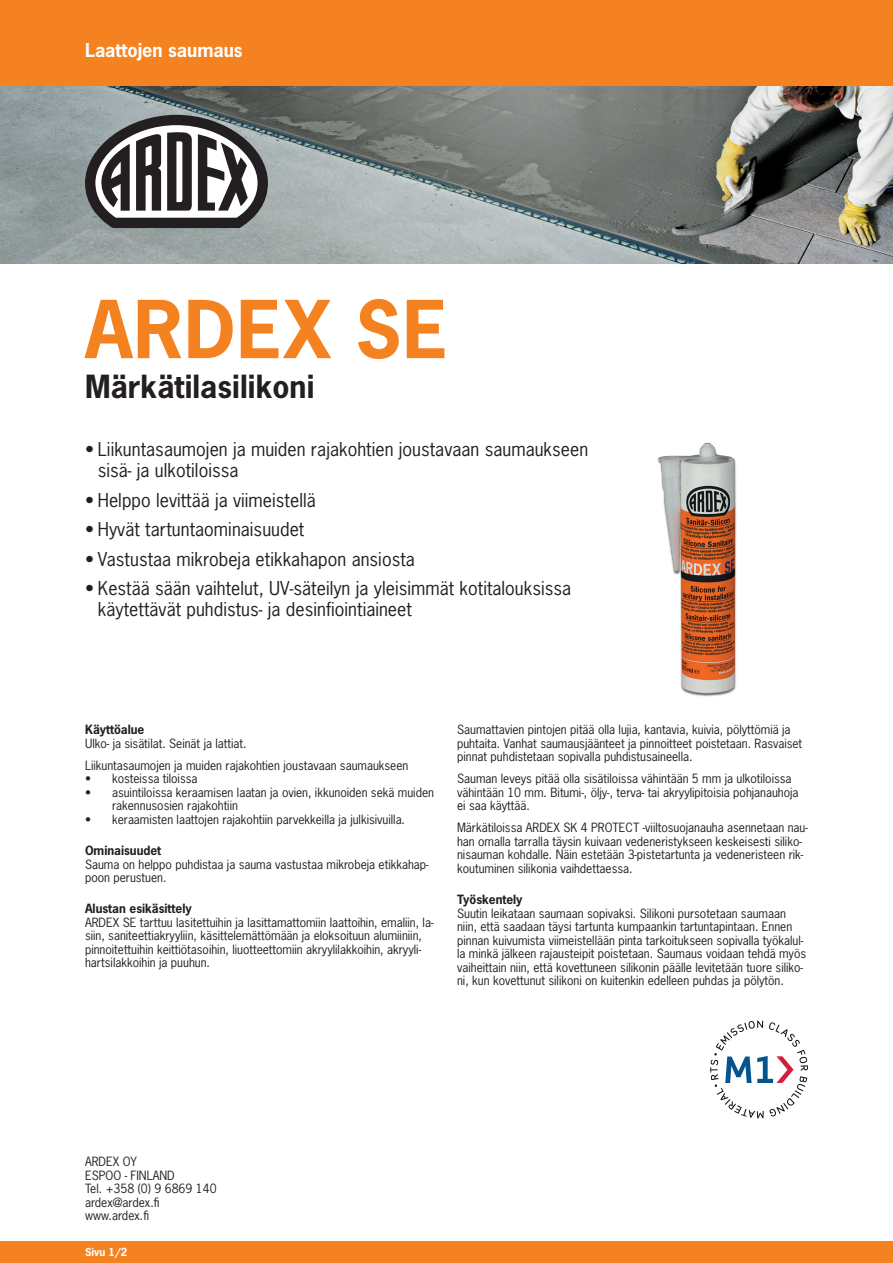
<style>
.page{position:relative;width:893px;height:1263px;background:#fff}
.page>*{position:absolute;margin:0;border:0;box-sizing:border-box;transform-origin:0 0}
.t1{font:700 75px "News Gothic Std";letter-spacing:.015em;color:#f58220}
.t2{font:700 30px "News Gothic Std";letter-spacing:.005em;color:#231f20}
.t3{font:18px/21px "News Gothic Std";letter-spacing:.005em;color:#231f20}
.t4{font:700 18px "News Gothic Std";color:#fff}
.t5{font:12px/13.5px "News Gothic Std";color:#231f20}
.t6{font:700 12px "News Gothic Std";color:#231f20}
.t7{font:700 10.5px "News Gothic Std";color:#fff}
</style>
<div class="page">
<img style="left:0;top:85px;width:893px;height:179px">
<div style="left:0;top:0;width:893px;height:85px;background:#f58220"></div>
<div style="left:0;top:1242px;width:893px;height:21px;background:#f58220"></div>
<svg style="left:710px;top:1020px;width:98px;height:98px"></svg>
<div style="left:657px;top:443px;width:80px;height:254px;background:#231f20;opacity:.75"></div>
<img style="left:658px;top:442px;width:77px;height:254px">
<svg style="left:85px;top:115px;width:183px;height:113px"></svg>
<h3 class="t4" style="left:85px;top:38px;width:159px">Laattojen saumaus</h3>
<h1 class="t1" style="left:85px;top:280px;width:364px">ARDEX SE</h1>
<h2 class="t2" style="left:85px;top:366px;width:231px">Märkätilasilikoni</h2>
<h3 class="t3" style="left:98px;top:439px;width:492px;text-indent:-13px">• Liikuntasaumojen ja muiden rajakohtien joustavaan saumaukseen sisä- ja ulkotiloissa</h3>
<h3 class="t3" style="left:85px;top:489px;width:232px">• Helppo levittää ja viimeistellä</h3>
<h3 class="t3" style="left:85px;top:519px;width:221px">• Hyvät tartuntaominaisuudet</h3>
<h3 class="t3" style="left:85px;top:548px;width:331px">• Vastustaa mikrobeja etikkahapon ansiosta</h3>
<h3 class="t3" style="left:98px;top:578px;width:475px;text-indent:-13px">• Kestää sään vaihtelut, UV-säteilyn ja yleisimmät kotitalouksissa käytettävät puhdistus- ja desinfiointiaineet</h3>
<p class="t6" style="left:85px;top:722px;width:61px">Käyttöalue</p>
<p class="t5" style="left:85px;top:732px;width:325px;line-height:22px">Ulko- ja sisätilat. Seinät ja lattiat.<br>Liikuntasaumojen ja muiden rajakohtien joustavaan saumaukseen</p>
<p class="t5" style="left:85px;top:772px;width:114px">• kosteissa tiloissa</p>
<p class="t5" style="left:112px;top:785px;width:323px;text-indent:-27px">• asuintiloissa keraamisen laatan ja ovien, ikkunoiden sekä muiden rakennusosien rajakohtiin</p>
<p class="t5" style="left:85px;top:812px;width:322px">• keraamisten laattojen rajakohtiin parvekkeilla ja julkisivuilla.</p>
<p class="t6" style="left:85px;top:843px;width:78px">Ominaisuudet</p>
<p class="t5" style="left:85px;top:857px;width:345px">Sauma on helppo puhdistaa ja sauma vastustaa mikrobeja etikkahap&shy;poon perustuen.</p>
<p class="t6" style="left:85px;top:901px;width:108px">Alustan esikäsittely</p>
<p class="t5" style="left:85px;top:915px;width:350px">ARDEX SE tarttuu lasitettuihin ja lasittamattomiin laattoihin, emaliin, la&shy;siin, saniteettiakryyliin, käsittelemättömään ja eloksoituun alumiiniin, pinnoitettuihin keittiötasoihin, liuotteettomiin akryylilakkoihin, akryyli&shy;hartsilakkoihin ja puuhun.</p>
<p class="t5" style="left:457px;top:723px;width:347px">Saumattavien pintojen pitää olla lujia, kantavia, kuivia, pölyttömiä ja puhtaita. Vanhat saumausjäänteet ja pinnoitteet poistetaan. Rasvaiset pinnat puhdistetaan sopivalla puhdistusaineella.</p>
<p class="t5" style="left:457px;top:772px;width:343px">Sauman leveys pitää olla sisätiloissa vähintään 5 mm ja ulkotiloissa vähintään 10 mm. Bitumi-, öljy-, terva- tai akryylipitoisia pohjanauhoja ei saa käyttää.</p>
<p class="t5" style="left:457px;top:821px;width:352px">Märkätiloissa ARDEX SK 4 PROTECT -viiltosuojanauha asennetaan nau&shy;han omalla tarralla täysin kuivaan vedeneristykseen keskeisesti siliko&shy;nisauman kohdalle. Näin estetään 3-pistetartunta ja vedeneristeen rik&shy;koutuminen silikonia vaihdettaessa.</p>
<p class="t6" style="left:457px;top:892px;width:67px">Työskentely</p>
<p class="t5" style="left:457px;top:906px;width:351px">Suutin leikataan saumaan sopivaksi. Silikoni pursotetaan saumaan niin, että saadaan täysi tartunta kumpaankin tartuntapintaan. Ennen pinnan kuivumista viimeistellään pinta tarkoitukseen sopivalla työkalul&shy;la minkä jälkeen rajausteipit poistetaan. Saumaus voidaan tehdä myös vaiheittain niin, että kovettuneen silikonin päälle levitetään tuore siliko&shy;ni, kun kovettunut silikoni on kuitenkin edelleen puhdas ja pölytön.</p>
<p class="t5" style="left:85px;top:1155px;width:133px">ARDEX OY<br>ESPOO - FINLAND<br>Tel. +358 (0) 9 6869 140 ardex@ardex.fi www.ardex.fi</p>
<p class="t7" style="left:85px;top:1245px;width:44px">Sivu 1/2</p>
</div>
